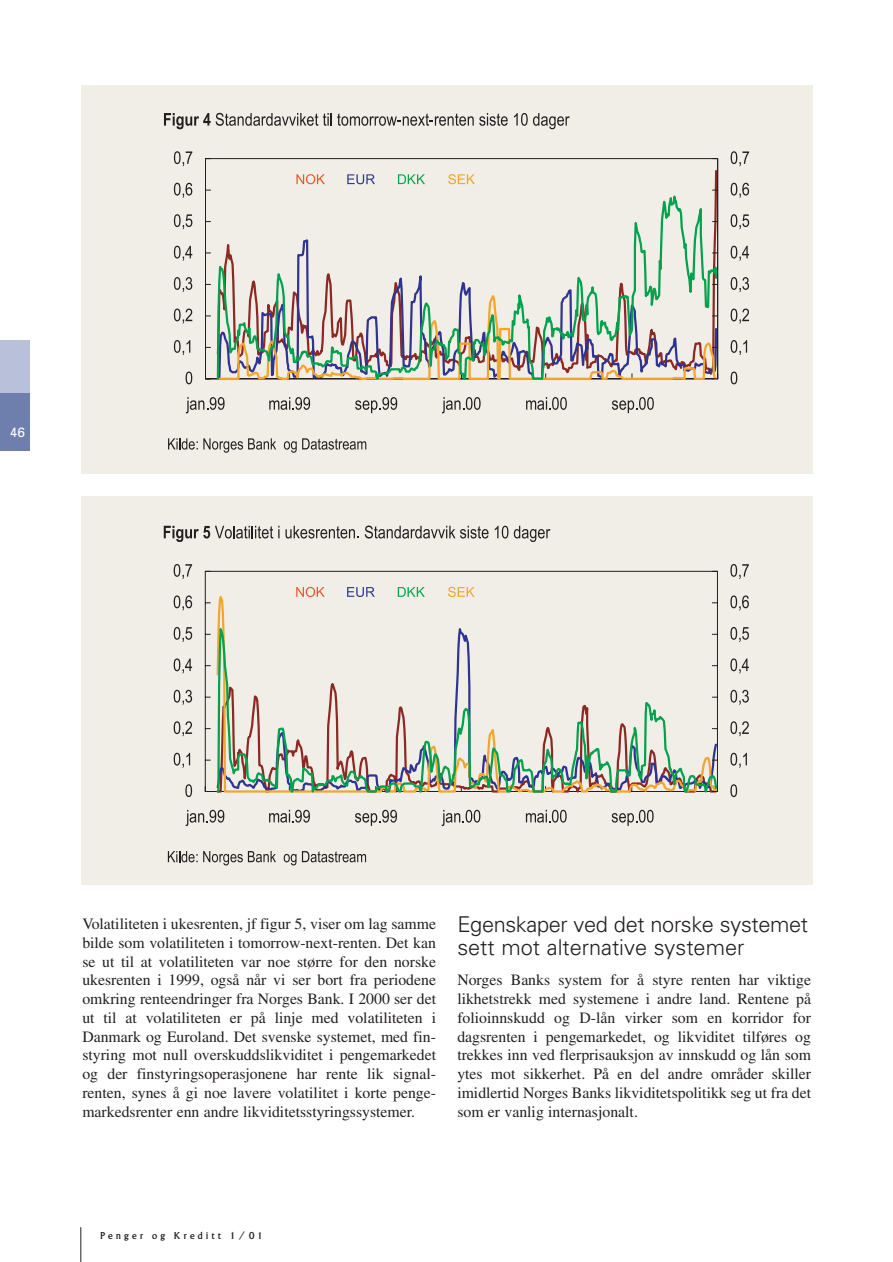
<style>
.page{position:relative;width:893px;height:1262px;background:#fff}
.page>*{position:absolute;margin:0;border:0;box-sizing:border-box;transform-origin:0 0}
.t1{font:300 21.75px/23.2px "Univers";letter-spacing:-.015em;color:#231f20}
.t2{font:15.75px/18.8px "Times";color:#231f20;text-align:justify}
.t3{font:13.5px "Univers";color:#fff}
.t4{font:10.5px "Albertus";letter-spacing:.31em;color:#231f20}
</style>
<div class="page">
<hr style="left:80px;top:1227px;width:1px;height:35px;background:#231f20">
<div style="left:0;top:340px;width:30px;height:111px;background:#b9c0d9"></div>
<div style="left:0;top:393px;width:30px;height:58px;background:#6e7fad"></div>
<div style="left:81px;top:85px;width:731px;height:388px;background:#f1ede7"></div>
<svg style="left:205px;top:158px;width:513px;height:221px"></svg>
<svg style="left:216px;top:169px;width:501px;height:13px"></svg>
<hr style="left:717px;top:159px;width:1px;height:220px;background:#231f20">
<svg style="left:216px;top:182px;width:502px;height:232px"></svg>
<svg style="left:185px;top:371px;width:7px;height:13px"></svg>
<svg style="left:174px;top:340px;width:16px;height:15px"></svg>
<svg style="left:174px;top:308px;width:18px;height:16px"></svg>
<svg style="left:174px;top:277px;width:18px;height:15px"></svg>
<svg style="left:174px;top:246px;width:18px;height:15px"></svg>
<svg style="left:174px;top:214px;width:18px;height:15px"></svg>
<svg style="left:174px;top:183px;width:18px;height:15px"></svg>
<svg style="left:174px;top:151px;width:18px;height:15px"></svg>
<svg style="left:186px;top:397px;width:38px;height:16px"></svg>
<svg style="left:269px;top:397px;width:41px;height:13px"></svg>
<svg style="left:355px;top:397px;width:42px;height:16px"></svg>
<svg style="left:442px;top:397px;width:38px;height:16px"></svg>
<svg style="left:526px;top:397px;width:41px;height:13px"></svg>
<svg style="left:612px;top:397px;width:41px;height:16px"></svg>
<svg style="left:730px;top:371px;width:7px;height:13px"></svg>
<svg style="left:730px;top:340px;width:17px;height:15px"></svg>
<svg style="left:730px;top:308px;width:19px;height:16px"></svg>
<svg style="left:730px;top:277px;width:19px;height:15px"></svg>
<svg style="left:730px;top:246px;width:19px;height:15px"></svg>
<svg style="left:730px;top:214px;width:19px;height:15px"></svg>
<svg style="left:730px;top:183px;width:19px;height:15px"></svg>
<svg style="left:730px;top:151px;width:19px;height:15px"></svg>
<svg style="left:296px;top:174px;width:29px;height:10px"></svg>
<svg style="left:347px;top:174px;width:28px;height:10px"></svg>
<svg style="left:448px;top:174px;width:27px;height:10px"></svg>
<svg style="left:398px;top:174px;width:27px;height:10px"></svg>
<svg style="left:164px;top:113px;width:46px;height:16px"></svg>
<svg style="left:216px;top:113px;width:257px;height:13px"></svg>
<svg style="left:479px;top:113px;width:28px;height:13px"></svg>
<svg style="left:514px;top:113px;width:13px;height:13px"></svg>
<svg style="left:533px;top:113px;width:36px;height:16px"></svg>
<svg style="left:168px;top:438px;width:108px;height:15px"></svg>
<svg style="left:284px;top:438px;width:82px;height:15px"></svg>
<div style="left:81px;top:496px;width:731px;height:388px;background:#f1ede7"></div>
<svg style="left:204px;top:570px;width:514px;height:222px"></svg>
<svg style="left:215px;top:589px;width:502px;height:27px"></svg>
<hr style="left:717px;top:571px;width:1px;height:220px;background:#231f20">
<hr style="left:205px;top:571px;width:512px;height:1px;background:#231f20">
<svg style="left:215px;top:616px;width:503px;height:211px"></svg>
<svg style="left:185px;top:784px;width:7px;height:13px"></svg>
<svg style="left:174px;top:752px;width:16px;height:16px"></svg>
<svg style="left:174px;top:721px;width:18px;height:15px"></svg>
<svg style="left:174px;top:690px;width:18px;height:15px"></svg>
<svg style="left:174px;top:658px;width:18px;height:15px"></svg>
<svg style="left:174px;top:627px;width:18px;height:15px"></svg>
<svg style="left:174px;top:595px;width:18px;height:15px"></svg>
<svg style="left:174px;top:564px;width:18px;height:15px"></svg>
<svg style="left:185px;top:809px;width:39px;height:17px"></svg>
<svg style="left:269px;top:809px;width:41px;height:13px"></svg>
<svg style="left:355px;top:809px;width:42px;height:17px"></svg>
<svg style="left:441px;top:809px;width:39px;height:17px"></svg>
<svg style="left:526px;top:809px;width:40px;height:13px"></svg>
<svg style="left:611px;top:809px;width:42px;height:17px"></svg>
<svg style="left:730px;top:784px;width:7px;height:13px"></svg>
<svg style="left:730px;top:752px;width:16px;height:16px"></svg>
<svg style="left:730px;top:721px;width:18px;height:15px"></svg>
<svg style="left:730px;top:690px;width:18px;height:15px"></svg>
<svg style="left:730px;top:658px;width:18px;height:15px"></svg>
<svg style="left:730px;top:627px;width:19px;height:15px"></svg>
<svg style="left:730px;top:595px;width:18px;height:15px"></svg>
<svg style="left:730px;top:564px;width:18px;height:15px"></svg>
<svg style="left:296px;top:587px;width:29px;height:10px"></svg>
<svg style="left:347px;top:587px;width:28px;height:10px"></svg>
<svg style="left:448px;top:587px;width:26px;height:10px"></svg>
<svg style="left:398px;top:587px;width:27px;height:10px"></svg>
<svg style="left:164px;top:526px;width:115px;height:16px"></svg>
<svg style="left:285px;top:526px;width:74px;height:12px"></svg>
<svg style="left:365px;top:525px;width:123px;height:13px"></svg>
<svg style="left:494px;top:526px;width:14px;height:12px"></svg>
<svg style="left:514px;top:526px;width:36px;height:16px"></svg>
<svg style="left:168px;top:851px;width:108px;height:14px"></svg>
<svg style="left:283px;top:854px;width:13px;height:11px"></svg>
<svg style="left:302px;top:851px;width:64px;height:11px"></svg>
<p class="t3" style="left:10px;top:427px;width:17px">46</p>
<p class="t2" style="left:82px;top:916px;width:355px">Volatiliteten i ukesrenten, jf figur 5, viser om lag samme bilde som volatiliteten i tomorrow-next-renten. Det kan se ut til at volatiliteten var noe større for den norske ukesrenten i 1999, også når vi ser bort fra periodene omkring renteendringer fra Norges Bank. I 2000 ser det ut til at volatiliteten er på linje med volatiliteten i Danmark og Euroland. Det svenske systemet, med fin&shy;styring mot null overskuddslikviditet i pengemarkedet og der finstyringsoperasjonene har rente lik signal&shy;renten, synes å gi noe lavere volatilitet i korte penge&shy;markedsrenter enn andre likviditetsstyringssystemer.</p>
<h1 class="t1" style="left:457px;top:914px;width:352px">Egenskaper ved det norske systemet sett mot alternative systemer</h1>
<p class="t2" style="left:457px;top:972px;width:355px">Norges Banks system for å styre renten har viktige likhetstrekk med systemene i andre land. Rentene på folioinnskudd og D-lån virker som en korridor for dagsrenten i pengemarkedet, og likviditet tilføres og trekkes inn ved flerprisauksjon av innskudd og lån som ytes mot sikkerhet. På en del andre områder skiller imidlertid Norges Banks likviditetspolitikk seg ut fra det som er vanlig internasjonalt.</p>
<p class="t4" style="left:101px;top:1231px;width:163px">Penger og Kreditt 1/01</p>
</div>
